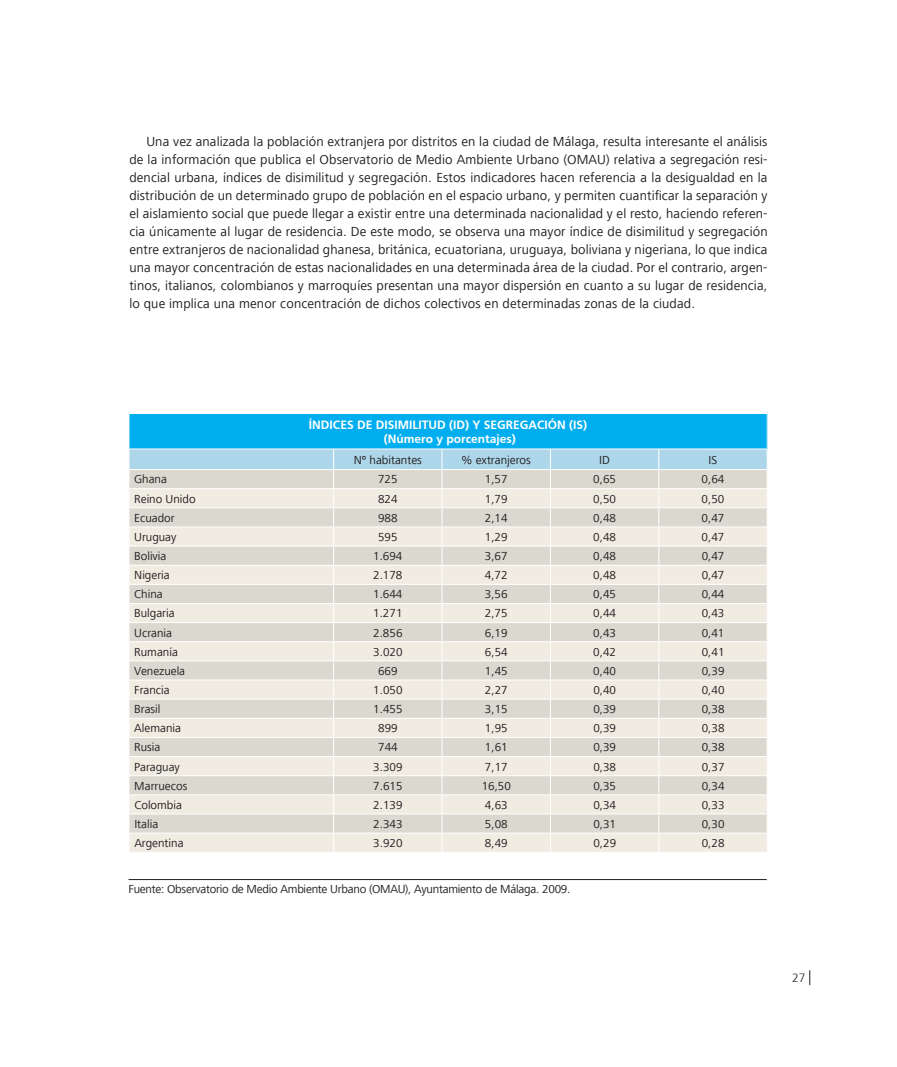
<style>
.page{position:relative;width:897px;height:1067px;background:#fff}
.page>*{position:absolute;margin:0;border:0;box-sizing:border-box;transform-origin:0 0}
.t1{font:13.5px/18px "Frutiger Next LT";letter-spacing:.01em;color:#231f20;text-align:justify}
.t2{font:12px "Frutiger Next LT";color:#231f20}
.t3{font:12px "Frutiger Next LT";letter-spacing:-.02em;color:#231f20}
.t4{font:700 12px "Frutiger";color:#fff}
.t5{font:300 12px "Frutiger";color:#231f20}
</style>
<div class="page">
<svg style="left:809px;top:970px;width:1px;height:15px"></svg>
<hr style="left:128px;top:879px;width:638px;height:1px;background:#231f20">
<div style="left:129px;top:413px;width:638px;height:36px;background:#00aeef"></div>
<hr style="left:766px;top:414px;width:1px;height:34px;background:#fff">
<hr style="left:128px;top:413px;width:205px;height:1px;background:#fff">
<hr style="left:333px;top:413px;width:109px;height:1px;background:#fff">
<hr style="left:442px;top:413px;width:108px;height:1px;background:#fff">
<hr style="left:550px;top:413px;width:108px;height:1px;background:#fff">
<hr style="left:658px;top:413px;width:109px;height:1px;background:#fff">
<hr style="left:128px;top:448px;width:205px;height:1px;background:#fff">
<hr style="left:333px;top:448px;width:109px;height:1px;background:#fff">
<hr style="left:442px;top:448px;width:108px;height:1px;background:#fff">
<hr style="left:550px;top:448px;width:108px;height:1px;background:#fff">
<hr style="left:658px;top:448px;width:109px;height:1px;background:#fff">
<svg style="left:129px;top:449px;width:638px;height:402px;background:#e4e3db"></svg>
<hr style="left:658px;top:756px;width:109px;height:1px;background:#fff">
<p class="t1" style="left:129px;top:132px;width:639px;text-indent:17px">Una vez analizada la población extranjera por distritos en la ciudad de Málaga, resulta interesante el análisis de la información que publica el Observatorio de Medio Ambiente Urbano (OMAU) relativa a segregación resi&shy;dencial urbana, índices de disimilitud y segregación. Estos indicadores hacen referencia a la desigualdad en la distribución de un determinado grupo de población en el espacio urbano, y permiten cuantificar la separación y el aislamiento social que puede llegar a existir entre una determinada nacionalidad y el resto, haciendo referen&shy;cia únicamente al lugar de residencia. De este modo, se observa una mayor índice de disimilitud y segregación entre extranjeros de nacionalidad ghanesa, británica, ecuatoriana, uruguaya, boliviana y nigeriana, lo que indica una mayor concentración de estas nacionalidades en una determinada área de la ciudad. Por el contrario, argen&shy;tinos, italianos, colombianos y marroquíes presentan una mayor dispersión en cuanto a su lugar de residencia, lo que implica una menor concentración de dichos colectivos en determinadas zonas de la ciudad.</p>
<p class="t4" style="left:309px;top:417px;width:11px">ÍNDICES</p>
<p class="t4" style="left:357px;top:417px;width:26px">DE DISIMILITUD</p>
<p class="t4" style="left:449px;top:417px;width:43px">(ID) Y SEGREGACIÓN</p>
<p class="t4" style="left:569px;top:417px;width:19px">(IS)</p>
<p class="t4" style="left:383px;top:432px;width:134px">(NÚMERO Y PORCENTAJES)</p>
<p class="t2" style="left:353px;top:453px;width:70px">Nº habitantes</p>
<p class="t2" style="left:461px;top:453px;width:71px">% extranjeros</p>
<p class="t2" style="left:599px;top:453px;width:12px">ID</p>
<p class="t2" style="left:708px;top:453px;width:10px">IS</p>
<p class="t2" style="left:134px;top:473px;width:34px">Ghana</p>
<p class="t2" style="left:378px;top:473px;width:21px">725</p>
<p class="t2" style="left:485px;top:473px;width:24px">1,57</p>
<p class="t2" style="left:593px;top:473px;width:24px">0,65</p>
<p class="t2" style="left:701px;top:473px;width:24px">0,64</p>
<p class="t2" style="left:134px;top:492px;width:63px">Reino Unido</p>
<p class="t2" style="left:378px;top:492px;width:21px">824</p>
<p class="t2" style="left:485px;top:492px;width:24px">1,79</p>
<p class="t2" style="left:593px;top:492px;width:24px">0,50</p>
<p class="t2" style="left:701px;top:492px;width:24px">0,50</p>
<p class="t2" style="left:134px;top:511px;width:42px">Ecuador</p>
<p class="t2" style="left:378px;top:511px;width:21px">988</p>
<p class="t2" style="left:485px;top:511px;width:24px">2,14</p>
<p class="t2" style="left:593px;top:511px;width:24px">0,48</p>
<p class="t2" style="left:701px;top:511px;width:24px">0,47</p>
<p class="t2" style="left:134px;top:530px;width:44px">Uruguay</p>
<p class="t2" style="left:378px;top:530px;width:21px">595</p>
<p class="t2" style="left:485px;top:530px;width:24px">1,29</p>
<p class="t2" style="left:593px;top:530px;width:24px">0,48</p>
<p class="t2" style="left:701px;top:530px;width:24px">0,47</p>
<p class="t2" style="left:134px;top:549px;width:34px">Bolivia</p>
<p class="t2" style="left:373px;top:549px;width:31px">1.694</p>
<p class="t2" style="left:485px;top:549px;width:24px">3,67</p>
<p class="t2" style="left:593px;top:549px;width:24px">0,48</p>
<p class="t2" style="left:701px;top:549px;width:24px">0,47</p>
<p class="t2" style="left:134px;top:568px;width:37px">Nigeria</p>
<p class="t2" style="left:373px;top:568px;width:31px">2.178</p>
<p class="t2" style="left:485px;top:568px;width:24px">4,72</p>
<p class="t2" style="left:593px;top:568px;width:24px">0,48</p>
<p class="t2" style="left:701px;top:568px;width:24px">0,47</p>
<p class="t2" style="left:134px;top:587px;width:30px">China</p>
<p class="t2" style="left:373px;top:587px;width:31px">1.644</p>
<p class="t2" style="left:485px;top:587px;width:24px">3,56</p>
<p class="t2" style="left:593px;top:587px;width:24px">0,45</p>
<p class="t2" style="left:701px;top:587px;width:24px">0,44</p>
<p class="t2" style="left:134px;top:606px;width:42px">Bulgaria</p>
<p class="t2" style="left:373px;top:606px;width:31px">1.271</p>
<p class="t2" style="left:485px;top:606px;width:24px">2,75</p>
<p class="t2" style="left:593px;top:606px;width:24px">0,44</p>
<p class="t2" style="left:701px;top:606px;width:24px">0,43</p>
<p class="t2" style="left:134px;top:626px;width:39px">Ucrania</p>
<p class="t2" style="left:373px;top:626px;width:31px">2.856</p>
<p class="t2" style="left:485px;top:626px;width:24px">6,19</p>
<p class="t2" style="left:593px;top:626px;width:24px">0,43</p>
<p class="t2" style="left:701px;top:626px;width:24px">0,41</p>
<p class="t2" style="left:134px;top:645px;width:45px">Rumanía</p>
<p class="t2" style="left:373px;top:645px;width:31px">3.020</p>
<p class="t2" style="left:485px;top:645px;width:24px">6,54</p>
<p class="t2" style="left:593px;top:645px;width:24px">0,42</p>
<p class="t2" style="left:701px;top:645px;width:24px">0,41</p>
<p class="t2" style="left:134px;top:664px;width:52px">Venezuela</p>
<p class="t2" style="left:378px;top:664px;width:21px">669</p>
<p class="t2" style="left:485px;top:664px;width:24px">1,45</p>
<p class="t2" style="left:593px;top:664px;width:24px">0,40</p>
<p class="t2" style="left:701px;top:664px;width:24px">0,39</p>
<p class="t2" style="left:134px;top:683px;width:37px">Francia</p>
<p class="t2" style="left:373px;top:683px;width:31px">1.050</p>
<p class="t2" style="left:485px;top:683px;width:24px">2,27</p>
<p class="t2" style="left:593px;top:683px;width:24px">0,40</p>
<p class="t2" style="left:701px;top:683px;width:24px">0,40</p>
<p class="t2" style="left:134px;top:702px;width:28px">Brasil</p>
<p class="t2" style="left:373px;top:702px;width:31px">1.455</p>
<p class="t2" style="left:485px;top:702px;width:24px">3,15</p>
<p class="t2" style="left:593px;top:702px;width:24px">0,39</p>
<p class="t2" style="left:701px;top:702px;width:24px">0,38</p>
<p class="t2" style="left:134px;top:721px;width:48px">Alemania</p>
<p class="t2" style="left:378px;top:721px;width:21px">899</p>
<p class="t2" style="left:485px;top:721px;width:24px">1,95</p>
<p class="t2" style="left:593px;top:721px;width:24px">0,39</p>
<p class="t2" style="left:701px;top:721px;width:24px">0,38</p>
<p class="t2" style="left:134px;top:740px;width:28px">Rusia</p>
<p class="t2" style="left:378px;top:740px;width:21px">744</p>
<p class="t2" style="left:485px;top:740px;width:24px">1,61</p>
<p class="t2" style="left:593px;top:740px;width:24px">0,39</p>
<p class="t2" style="left:701px;top:740px;width:24px">0,38</p>
<p class="t2" style="left:134px;top:759px;width:47px">Paraguay</p>
<p class="t2" style="left:373px;top:759px;width:31px">3.309</p>
<p class="t2" style="left:485px;top:759px;width:24px">7,17</p>
<p class="t2" style="left:593px;top:759px;width:24px">0,38</p>
<p class="t2" style="left:701px;top:759px;width:24px">0,37</p>
<p class="t2" style="left:134px;top:779px;width:55px">Marruecos</p>
<p class="t2" style="left:373px;top:779px;width:31px">7.615</p>
<p class="t2" style="left:481px;top:779px;width:31px">16,50</p>
<p class="t2" style="left:593px;top:779px;width:24px">0,35</p>
<p class="t2" style="left:701px;top:779px;width:24px">0,34</p>
<p class="t2" style="left:134px;top:798px;width:49px">Colombia</p>
<p class="t2" style="left:373px;top:798px;width:31px">2.139</p>
<p class="t2" style="left:485px;top:798px;width:24px">4,63</p>
<p class="t2" style="left:593px;top:798px;width:24px">0,34</p>
<p class="t2" style="left:701px;top:798px;width:24px">0,33</p>
<p class="t2" style="left:134px;top:817px;width:25px">Italia</p>
<p class="t2" style="left:373px;top:817px;width:31px">2.343</p>
<p class="t2" style="left:485px;top:817px;width:24px">5,08</p>
<p class="t2" style="left:593px;top:817px;width:24px">0,31</p>
<p class="t2" style="left:701px;top:817px;width:24px">0,30</p>
<p class="t2" style="left:134px;top:836px;width:51px">Argentina</p>
<p class="t2" style="left:373px;top:836px;width:31px">3.920</p>
<p class="t2" style="left:485px;top:836px;width:24px">8,49</p>
<p class="t2" style="left:593px;top:836px;width:24px">0,29</p>
<p class="t2" style="left:701px;top:836px;width:24px">0,28</p>
<p class="t3" style="left:128px;top:882px;width:443px">Fuente: Observatorio de Medio Ambiente Urbano (OMAU), Ayuntamiento de Málaga. 2009.</p>
<p class="t5" style="left:792px;top:970px;width:15px">27</p>
</div>
